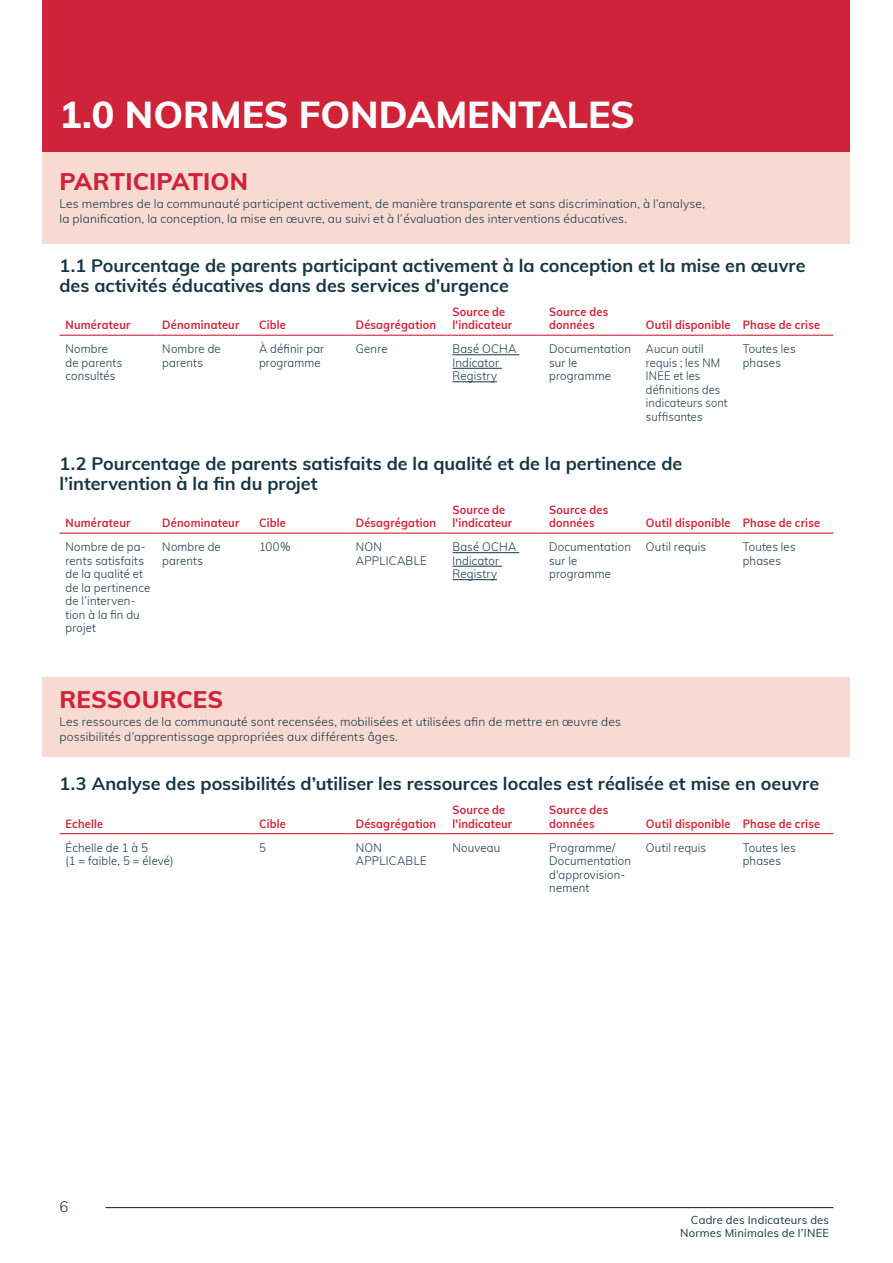
<style>
.page{position:relative;width:893px;height:1263px;background:#fff}
.page>*{position:absolute;margin:0;border:0;box-sizing:border-box;transform-origin:0 0}
.INEE_HEADER_LEVEL1{font:800 37.5px "Muli";color:#fff}
.INEE_HEADER_STANDART{font:800 24px "Muli";letter-spacing:.005em;color:#cf233a}
.INEE_INDICATOR_TABLE{font:700 18px/19.5px "Muli";color:#163543}
.t1{font:300 15px "Muli";color:#163543}
.TABLE_Paragraph_Styl{font:300 12px/13.5px "Muli";letter-spacing:.015em;color:#163543;scale:.95 1}
.INEE_HEADER_STANDART-2{font:300 12px/14.4px "Muli";letter-spacing:.015em;color:#163543}
.TABLE_Paragraph_Styl-2{font:700 12px/13.5px "Muli";letter-spacing:.015em;color:#cf233a;scale:.92 1}
.TABLE_Paragraph_Styl-3{font:300 12px/13.5px "Muli";letter-spacing:.015em;color:#163543;scale:.92 1}
.t2{font:11.25px/13.5px "Muli";letter-spacing:.02em;color:#163543;text-align:right}
</style>
<div class="page">
<hr style="left:105px;top:1207px;width:728px;height:1px;background:#163543">
<div style="left:43px;top:678px;width:807px;height:79px;background:#f7dad2"></div>
<div style="left:43px;top:152px;width:807px;height:91px;background:#f7dad2"></div>
<div style="left:43px;top:0;width:807px;height:152px;background:#cf233a"></div>
<hr style="left:60px;top:335px;width:96px;height:1px;background:#cf233a">
<hr style="left:156px;top:335px;width:97px;height:1px;background:#cf233a">
<hr style="left:253px;top:335px;width:97px;height:1px;background:#cf233a">
<hr style="left:350px;top:335px;width:96px;height:1px;background:#cf233a">
<hr style="left:446px;top:335px;width:97px;height:1px;background:#cf233a">
<hr style="left:543px;top:335px;width:97px;height:1px;background:#cf233a">
<hr style="left:640px;top:335px;width:97px;height:1px;background:#cf233a">
<hr style="left:737px;top:335px;width:96px;height:1px;background:#cf233a">
<hr style="left:452px;top:354px;width:67px;height:1px;background:#163543">
<hr style="left:452px;top:368px;width:50px;height:1px;background:#163543">
<hr style="left:452px;top:381px;width:45px;height:1px;background:#163543">
<hr style="left:60px;top:532px;width:96px;height:2px;background:#cf233a">
<hr style="left:156px;top:532px;width:97px;height:2px;background:#cf233a">
<hr style="left:253px;top:532px;width:97px;height:2px;background:#cf233a">
<hr style="left:350px;top:532px;width:96px;height:2px;background:#cf233a">
<hr style="left:446px;top:532px;width:97px;height:2px;background:#cf233a">
<hr style="left:543px;top:532px;width:97px;height:2px;background:#cf233a">
<hr style="left:640px;top:532px;width:97px;height:2px;background:#cf233a">
<hr style="left:737px;top:532px;width:96px;height:2px;background:#cf233a">
<hr style="left:452px;top:552px;width:67px;height:1px;background:#163543">
<hr style="left:452px;top:566px;width:50px;height:1px;background:#163543">
<hr style="left:452px;top:579px;width:45px;height:1px;background:#163543">
<hr style="left:60px;top:833px;width:193px;height:1px;background:#cf233a">
<hr style="left:253px;top:833px;width:97px;height:1px;background:#cf233a">
<hr style="left:350px;top:833px;width:96px;height:1px;background:#cf233a">
<hr style="left:446px;top:833px;width:97px;height:1px;background:#cf233a">
<hr style="left:543px;top:833px;width:97px;height:1px;background:#cf233a">
<hr style="left:640px;top:833px;width:97px;height:1px;background:#cf233a">
<hr style="left:737px;top:833px;width:96px;height:1px;background:#cf233a">
<p class="INEE_HEADER_LEVEL1" style="left:60px;top:87px;width:577px">1.0 NORMES FONDAMENTALES</p>
<p class="INEE_HEADER_STANDART" style="left:60px;top:164px;width:190px">PARTICIPATION</p>
<p class="INEE_HEADER_STANDART-2" style="left:60px;top:196px;width:647px">Les membres de la communauté participent activement, de manière transparente et sans discrimination, à l’analyse, la planification, la conception, la mise en œuvre, au suivi et à l’évaluation des interventions éducatives.</p>
<p class="INEE_INDICATOR_TABLE" style="left:60px;top:255px;width:748px">1.1 Pourcentage de parents participant activement à la conception et la mise en œuvre des activités éducatives dans des services d’urgence</p>
<p class="TABLE_Paragraph_Styl-2" style="left:66px;top:318px;width:72px">Numérateur</p>
<p class="TABLE_Paragraph_Styl-2" style="left:162px;top:318px;width:85px">Dénominateur</p>
<p class="TABLE_Paragraph_Styl-2" style="left:259px;top:318px;width:31px">Cible</p>
<p class="TABLE_Paragraph_Styl-2" style="left:356px;top:318px;width:89px">Désagrégation</p>
<p class="TABLE_Paragraph_Styl-2" style="left:452px;top:304px;width:66px">Source de l'indicateur</p>
<p class="TABLE_Paragraph_Styl-2" style="left:549px;top:304px;width:66px">Source des données</p>
<p class="TABLE_Paragraph_Styl-2" style="left:646px;top:318px;width:93px">Outil disponible</p>
<p class="TABLE_Paragraph_Styl-2" style="left:743px;top:318px;width:86px">Phase de crise</p>
<p class="TABLE_Paragraph_Styl" style="left:66px;top:342px;width:61px">Nombre de parents consultés</p>
<p class="TABLE_Paragraph_Styl" style="left:162px;top:342px;width:63px">Nombre de parents</p>
<p class="TABLE_Paragraph_Styl" style="left:259px;top:342px;width:70px">À définir par programme</p>
<p class="TABLE_Paragraph_Styl" style="left:356px;top:342px;width:35px">Genre</p>
<p class="TABLE_Paragraph_Styl" style="left:452px;top:342px;width:69px">Basé OCHA<br>Indicator<br>Registry</p>
<p class="TABLE_Paragraph_Styl" style="left:549px;top:342px;width:87px">Documentation sur le programme</p>
<p class="TABLE_Paragraph_Styl-3" style="left:646px;top:342px;width:90px">Aucun outil requis ; les NM<br>INEE et les définitions des indicateurs sont suffisantes</p>
<p class="TABLE_Paragraph_Styl" style="left:743px;top:342px;width:57px">Toutes les phases</p>
<p class="INEE_INDICATOR_TABLE" style="left:60px;top:453px;width:624px">1.2 Pourcentage de parents satisfaits de la qualité et de la pertinence de l’intervention à la fin du projet</p>
<p class="TABLE_Paragraph_Styl-2" style="left:66px;top:515px;width:72px">Numérateur</p>
<p class="TABLE_Paragraph_Styl-2" style="left:162px;top:515px;width:85px">Dénominateur</p>
<p class="TABLE_Paragraph_Styl-2" style="left:259px;top:515px;width:31px">Cible</p>
<p class="TABLE_Paragraph_Styl-2" style="left:356px;top:515px;width:89px">Désagrégation</p>
<p class="TABLE_Paragraph_Styl-2" style="left:452px;top:502px;width:66px">Source de l'indicateur</p>
<p class="TABLE_Paragraph_Styl-2" style="left:549px;top:502px;width:66px">Source des données</p>
<p class="TABLE_Paragraph_Styl-2" style="left:646px;top:515px;width:93px">Outil disponible</p>
<p class="TABLE_Paragraph_Styl-2" style="left:743px;top:515px;width:86px">Phase de crise</p>
<p class="TABLE_Paragraph_Styl" style="left:66px;top:539px;width:91px">Nombre de pa&shy;rents satisfaits de la qualité et de la pertinence de l’interven&shy;tion à la fin du projet</p>
<p class="TABLE_Paragraph_Styl" style="left:162px;top:539px;width:63px">Nombre de parents</p>
<p class="TABLE_Paragraph_Styl" style="left:259px;top:539px;width:35px">100%</p>
<p class="TABLE_Paragraph_Styl" style="left:356px;top:539px;width:76px">NON<br>APPLICABLE</p>
<p class="TABLE_Paragraph_Styl" style="left:452px;top:539px;width:69px">Basé OCHA<br>Indicator<br>Registry</p>
<p class="TABLE_Paragraph_Styl" style="left:549px;top:539px;width:87px">Documentation sur le programme</p>
<p class="TABLE_Paragraph_Styl" style="left:646px;top:539px;width:65px">Outil requis</p>
<p class="TABLE_Paragraph_Styl" style="left:743px;top:539px;width:57px">Toutes les phases</p>
<p class="INEE_HEADER_STANDART" style="left:60px;top:681px;width:165px">RESSOURCES</p>
<p class="INEE_HEADER_STANDART-2" style="left:60px;top:714px;width:563px">Les ressources de la communauté sont recensées, mobilisées et utilisées afin de mettre en œuvre des possibilités d’apprentissage appropriées aux différents âges.</p>
<p class="INEE_INDICATOR_TABLE" style="left:60px;top:773px;width:761px">1.3 Analyse des possibilités d’utiliser les ressources locales est réalisée et mise en oeuvre</p>
<p class="TABLE_Paragraph_Styl-2" style="left:66px;top:816px;width:43px">Echelle</p>
<p class="TABLE_Paragraph_Styl-2" style="left:259px;top:816px;width:31px">Cible</p>
<p class="TABLE_Paragraph_Styl-2" style="left:356px;top:816px;width:89px">Désagrégation</p>
<p class="TABLE_Paragraph_Styl-2" style="left:452px;top:802px;width:66px">Source de l'indicateur</p>
<p class="TABLE_Paragraph_Styl-2" style="left:549px;top:802px;width:66px">Source des données</p>
<p class="TABLE_Paragraph_Styl-2" style="left:646px;top:816px;width:93px">Outil disponible</p>
<p class="TABLE_Paragraph_Styl-2" style="left:743px;top:816px;width:86px">Phase de crise</p>
<p class="TABLE_Paragraph_Styl" style="left:66px;top:840px;width:115px">Échelle de 1 à 5<br>(1 = faible, 5 = élevé)</p>
<p class="TABLE_Paragraph_Styl" style="left:259px;top:840px;width:9px">5</p>
<p class="TABLE_Paragraph_Styl" style="left:356px;top:840px;width:76px">NON<br>APPLICABLE</p>
<p class="TABLE_Paragraph_Styl" style="left:452px;top:840px;width:52px">Nouveau</p>
<p class="TABLE_Paragraph_Styl" style="left:549px;top:840px;width:87px">Programme/<br>Documentation d'approvision&shy;nement</p>
<p class="TABLE_Paragraph_Styl" style="left:646px;top:840px;width:65px">Outil requis</p>
<p class="TABLE_Paragraph_Styl" style="left:743px;top:840px;width:57px">Toutes les phases</p>
<p class="t1" style="left:60px;top:1196px;width:10px">6</p>
<p class="t2" style="left:680px;top:1212px;width:151px">Cadre des Indicateurs des<br>Normes Minimales de l’INEE</p>
</div>
